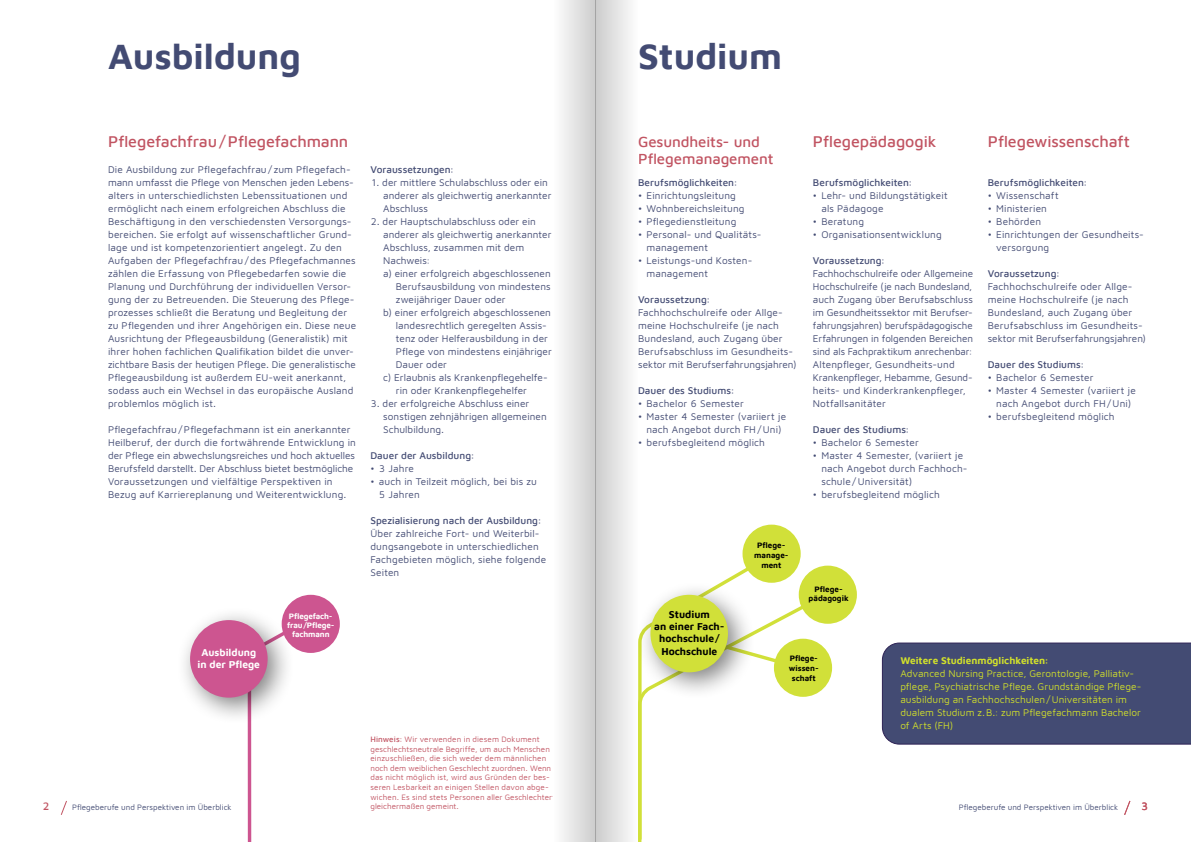
<style>
.page{position:relative;width:1191px;height:842px;background:#fff}
.page>*{position:absolute;margin:0;border:0;box-sizing:border-box;transform-origin:0 0}
.t1{font:700 36px "Maven Johanniter";color:#434b73}
.t2{font:500 16px "Maven Johanniter";letter-spacing:-.005em;color:#c15462}
.t3{font:500 15px/17.2px "Maven Johanniter";letter-spacing:-.005em;color:#c15462}
.t4{font:500 11px "Maven Johanniter";color:#c15462}
.t5{font:700 10.3px/12.3px "Maven Johanniter";color:#000;text-align:center}
.t6{font:700 10.3px/12.3px "Maven Johanniter";color:#fff;text-align:center}
.t7{font:10px/13px "Maven Johanniter";letter-spacing:.01em;color:#434b73}
.t8{font:500 10px "Maven Johanniter";letter-spacing:.005em;color:#434b73}
.t9{font:10px/13px "Maven Johanniter";letter-spacing:.005em;color:#d1e02b}
.t10{font:700 10px "Maven Johanniter";color:#d1e02b}
.t11{font:8px/9.6px "Maven Johanniter";letter-spacing:.01em;color:#c15462}
.t12{font:8px "Maven Johanniter";color:#434b73}
.t13{font:700 8px/9.6px "Maven Johanniter";color:#000;text-align:center}
.t14{font:700 8px/8.9px "Maven Johanniter";letter-spacing:-.015em;color:#fff;text-align:center}
.s1{font-weight:500}
</style>
<div class="page">
<div style="left:882px;top:642px;width:309px;height:103px;background:#434b73"></div>
<svg style="left:247px;top:649px;width:59px;height:193px"></svg>
<div style="left:282px;top:595px;width:58px;height:58px;background:#cd5590;border-radius:50%"></div>
<div style="left:176px;top:606px;width:119px;height:119px;background:#000;opacity:.5"></div>
<div style="left:190px;top:620px;width:78px;height:78px;background:#cd5590;border-radius:50%"></div>
<svg style="left:638px;top:568px;width:146px;height:274px"></svg>
<div style="left:636px;top:580px;width:119px;height:120px;background:#000;opacity:.5"></div>
<div style="left:650px;top:595px;width:78px;height:77px;background:#d1e039;border-radius:50%"></div>
<div style="left:798px;top:566px;width:59px;height:58px;background:#d1e039;border-radius:50%"></div>
<div style="left:742px;top:525px;width:58px;height:58px;background:#d1e039;border-radius:50%"></div>
<div style="left:774px;top:639px;width:58px;height:58px;background:#d1e039;border-radius:50%"></div>
<svg style="left:1124px;top:800px;width:6px;height:15px"></svg>
<svg style="left:61px;top:800px;width:6px;height:15px"></svg>
<div style="left:595px;top:0;width:43px;height:842px;background:linear-gradient(to right,#cbcbcb,#fdfdfd)"></div>
<div style="left:553px;top:0;width:42px;height:842px;background:linear-gradient(to right,#fefefe,#cfcfcf)"></div>
<h1 class="t1" style="left:108px;top:31px;width:194px">Ausbildung</h1>
<h1 class="t1" style="left:638px;top:31px;width:146px">Studium</h1>
<h2 class="t2" style="left:108px;top:130px;width:242px">Pflegefachfrau/Pflegefachmann</h2>
<p class="t7" style="left:108px;top:162px;width:250px">Die Ausbildung zur Pflegefachfrau / zum Pflegefach&shy;mann umfasst die Pflege von Menschen jeden Lebens-- alters in unterschiedlichsten Lebenssituationen und ermöglicht nach einem erfolgreichen Abschluss die Beschäftigung in den verschiedensten Versorgungs&shy;bereichen. Sie erfolgt auf wissenschaftlicher Grund&shy;lage und ist kompetenzorientiert angelegt. Zu den Aufgaben der Pflegefachfrau / des Pflegefachmannes zählen die Erfassung von Pflegebedarfen sowie die Planung und Durchführung der individuellen Versor&shy;gung der zu Betreuenden. Die Steuerung des Pflege&shy;prozesses schließt die Beratung und Begleitung der zu Pflegenden und ihrer Angehörigen ein. Diese neue Ausrichtung der Pflegeausbildung (Generalistik) mit ihrer hohen fachlichen Qualifikation bildet die unver&shy;zichtbare Basis der heutigen Pflege. Die generalistische Pflegeausbildung ist außerdem EU-weit anerkannt, sodass auch ein Wechsel in das europäische Ausland problemlos möglich ist.</p>
<p class="t7" style="left:108px;top:422px;width:249px">Pflegefachfrau /Pflegefachmann ist ein anerkannter Heilberuf, der durch die fortwährende Entwicklung in der Pflege ein abwechslungsreiches und hoch aktuelles Berufsfeld darstellt. Der Abschluss bietet bestmögliche Voraussetzungen und vielfältige Perspektiven in Bezug auf Karriereplanung und Weiterentwicklung.</p>
<p class="t8" style="left:370px;top:162px;width:85px">Voraussetzungen:</p>
<p class="t7" style="left:383px;top:175px;width:170px;text-indent:-13px">1. der mittlere Schulabschluss oder ein anderer als gleichwertig anerkannter<br>Abschluss</p>
<p class="t7" style="left:370px;top:214px;width:167px">2. der Hauptschulabschluss oder ein</p>
<p class="t7" style="left:383px;top:227px;width:170px">anderer als gleichwertig anerkannter</p>
<p class="t7" style="left:383px;top:240px;width:143px">Abschluss, zusammen mit dem</p>
<p class="t7" style="left:383px;top:253px;width:48px">Nachweis:</p>
<p class="t7" style="left:383px;top:266px;width:169px">a) einer erfolgreich abgeschlossenen</p>
<p class="t7" style="left:396px;top:279px;width:156px">Berufsausbildung von mindestens</p>
<p class="t7" style="left:396px;top:292px;width:111px">zweijähriger Dauer oder</p>
<p class="t7" style="left:383px;top:305px;width:169px">b) einer erfolgreich abgeschlossenen</p>
<p class="t7" style="left:396px;top:318px;width:152px">landesrechtlich geregelten Assis-</p>
<p class="t7" style="left:396px;top:331px;width:153px">tenz oder Helferausbildung in der</p>
<p class="t7" style="left:396px;top:344px;width:157px">Pflege von mindestens einjähriger</p>
<p class="t7" style="left:396px;top:357px;width:53px">Dauer oder</p>
<p class="t7" style="left:383px;top:370px;width:166px">c) Erlaubnis als Krankenpflegehelfe-</p>
<p class="t7" style="left:396px;top:383px;width:133px">rin oder Krankenpflegehelfer</p>
<p class="t7" style="left:383px;top:396px;width:165px;text-indent:-13px">3. der erfolgreiche Abschluss einer sonstigen zehnjährigen allgemeinen<br>Schulbildung.</p>
<p class="t8" style="left:370px;top:448px;width:105px">Dauer der Ausbildung:</p>
<p class="t7" style="left:370px;top:461px;width:45px">• 3 Jahre</p>
<p class="t7" style="left:379px;top:474px;width:159px;text-indent:-8px">• auch in Teilzeit möglich, bei bis zu<br>5 Jahren</p>
<p class="t8" style="left:370px;top:513px;width:172px">Spezialisierung nach der Ausbildung:</p>
<p class="t7" style="left:370px;top:526px;width:177px">Über zahlreiche Fort- und Weiterbil&shy;dungsangebote in unterschiedlichen<br>Fachgebieten möglich, siehe folgende<br>Seiten</p>
<h3 class="t3" style="left:638px;top:132px;width:137px">Gesundheits- und<br>Pflegemanagement</h3>
<p class="t8" style="left:638px;top:175px;width:100px">Berufsmöglichkeiten:</p>
<p class="t7" style="left:638px;top:188px;width:99px">• Einrichtungsleitung</p>
<p class="t7" style="left:638px;top:201px;width:108px">• Wohnbereichsleitung</p>
<p class="t7" style="left:638px;top:214px;width:100px">• Pflegedienstleitung</p>
<p class="t7" style="left:646px;top:227px;width:115px;text-indent:-8px">• Personal- und Qualitäts&shy;management</p>
<p class="t7" style="left:646px;top:253px;width:106px;text-indent:-8px">• Leistungs-und Kosten&shy;management</p>
<p class="t8" style="left:638px;top:292px;width:73px">Voraussetzung:</p>
<p class="t7" style="left:638px;top:305px;width:160px">Fachhochschulreife oder Allge&shy;meine Hochschulreife (je nach Bundesland, auch Zugang über Berufsabschluss im Gesundheits&shy;sektor mit Berufserfahrungsjahren)</p>
<p class="t8" style="left:638px;top:383px;width:97px">Dauer des Studiums:</p>
<p class="t7" style="left:638px;top:396px;width:107px">• Bachelor 6 Semester</p>
<p class="t7" style="left:638px;top:409px;width:150px;text-align:center">• Master 4 Semester (variiert je nach Angebot durch FH/Uni)</p>
<p class="t7" style="left:638px;top:435px;width:128px">• berufsbegleitend möglich</p>
<p class="t13" style="left:754px;top:540px;width:36px">Pflege&shy;manage&shy;ment</p>
<h2 class="t2" style="left:813px;top:130px;width:125px">Pflegepädagogik</h2>
<p class="t8" style="left:813px;top:175px;width:100px">Berufsmöglichkeiten:</p>
<p class="t7" style="left:821px;top:188px;width:128px;text-indent:-8px">• Lehr- und Bildungstätigkeit als Pädagoge</p>
<p class="t7" style="left:813px;top:214px;width:53px">• Beratung</p>
<p class="t7" style="left:813px;top:227px;width:130px">• Organisationsentwicklung</p>
<p class="t8" style="left:813px;top:253px;width:73px">Voraussetzung:</p>
<p class="t7" style="left:813px;top:266px;width:162px">Fachhochschulreife oder Allgemeine Hochschulreife (je nach Bundesland, auch Zugang über Berufsabschluss im Gesundheitssektor mit Berufser&shy;fahrungsjahren) berufspädagogische Erfahrungen in folgenden Bereichen sind als Fachpraktikum anrechenbar:<br>Altenpfleger, Gesundheits-und Krankenpfleger, Hebamme, Gesund&shy;heits- und Kinderkrankenpfleger, Notfallsanitäter</p>
<p class="t8" style="left:813px;top:422px;width:97px">Dauer des Studiums:</p>
<p class="t7" style="left:813px;top:435px;width:107px">• Bachelor 6 Semester</p>
<p class="t7" style="left:821px;top:448px;width:148px;text-indent:-8px">• Master 4 Semester, (variiert je nach Angebot durch Fachhoch&shy;schule /Universität)</p>
<p class="t7" style="left:813px;top:487px;width:128px">• berufsbegleitend möglich</p>
<h2 class="t2" style="left:987px;top:130px;width:144px">Pflegewissenschaft</h2>
<p class="t8" style="left:987px;top:175px;width:100px">Berufsmöglichkeiten:</p>
<p class="t7" style="left:987px;top:188px;width:72px">• Wissenschaft</p>
<p class="t7" style="left:987px;top:201px;width:61px">• Ministerien</p>
<p class="t7" style="left:987px;top:214px;width:55px">• Behörden</p>
<p class="t7" style="left:996px;top:227px;width:149px;text-indent:-8px">• Einrichtungen der Gesundheits&shy;versorgung</p>
<p class="t8" style="left:987px;top:266px;width:73px">Voraussetzung:</p>
<p class="t7" style="left:987px;top:279px;width:160px">Fachhochschulreife oder Allge&shy;meine Hochschulreife (je nach Bundesland, auch Zugang über Berufsabschluss im Gesundheits&shy;sektor mit Berufserfahrungsjahren)</p>
<p class="t8" style="left:987px;top:357px;width:97px">Dauer des Studiums:</p>
<p class="t7" style="left:987px;top:370px;width:107px">• Bachelor 6 Semester</p>
<p class="t7" style="left:987px;top:383px;width:150px;text-align:center">• Master 4 Semester (variiert je nach Angebot durch FH/Uni)</p>
<p class="t7" style="left:987px;top:409px;width:128px">• berufsbegleitend möglich</p>
<p class="t13" style="left:808px;top:583px;width:42px">Pflege&shy;pädagogik</p>
<p class="t6" style="left:197px;top:645px;width:64px">Ausbildung in der Pflege</p>
<p class="t14" style="left:287px;top:611px;width:49px">Pflegefach&shy;frau /Pflege&shy;fachmann</p>
<p class="t5" style="left:654px;top:607px;width:72px">Studium<br>an einer Fach&shy;hochschule/<br>Hochschule</p>
<p class="t13" style="left:789px;top:653px;width:31px">Pflege&shy;wissen&shy;schaft</p>
<p class="t10" style="left:900px;top:654px;width:149px">Weitere Studienmöglichkeiten:</p>
<p class="t9" style="left:900px;top:667px;width:242px">Advanced Nursing Practice, Gerontologie, Palliativ&shy;pflege, Psychiatrische Pflege. Grundständige Pflege&shy;ausbildung an Fachhochschulen/Universitäten im dualem Studium z.B.: zum Pflegefachmann Bachelor of Arts (FH)</p>
<p class="t11" style="left:370px;top:734px;width:183px"><span class="s1">Hinweis:</span> Wir verwenden in diesem Dokument geschlechtsneutrale Begriffe, um auch Menschen einzuschließen, die sich weder dem männlichen noch dem weiblichen Geschlecht zuordnen. Wenn das nicht möglich ist, wird aus Gründen der bes&shy;seren Lesbarkeit an einigen Stellen davon abge&shy;wichen. Es sind stets Personen aller Geschlechter</p>
<p class="t4" style="left:43px;top:798px;width:9px">2</p>
<p class="t12" style="left:72px;top:801px;width:161px">Pflegeberufe und Perspektiven im Überblick</p>
<p class="t11" style="left:370px;top:801px;width:90px">gleichermaßen gemeint.</p>
<p class="t12" style="left:959px;top:801px;width:161px">Pflegeberufe und Perspektiven im Überblick</p>
<p class="t4" style="left:1141px;top:798px;width:9px">3</p>
</div>
